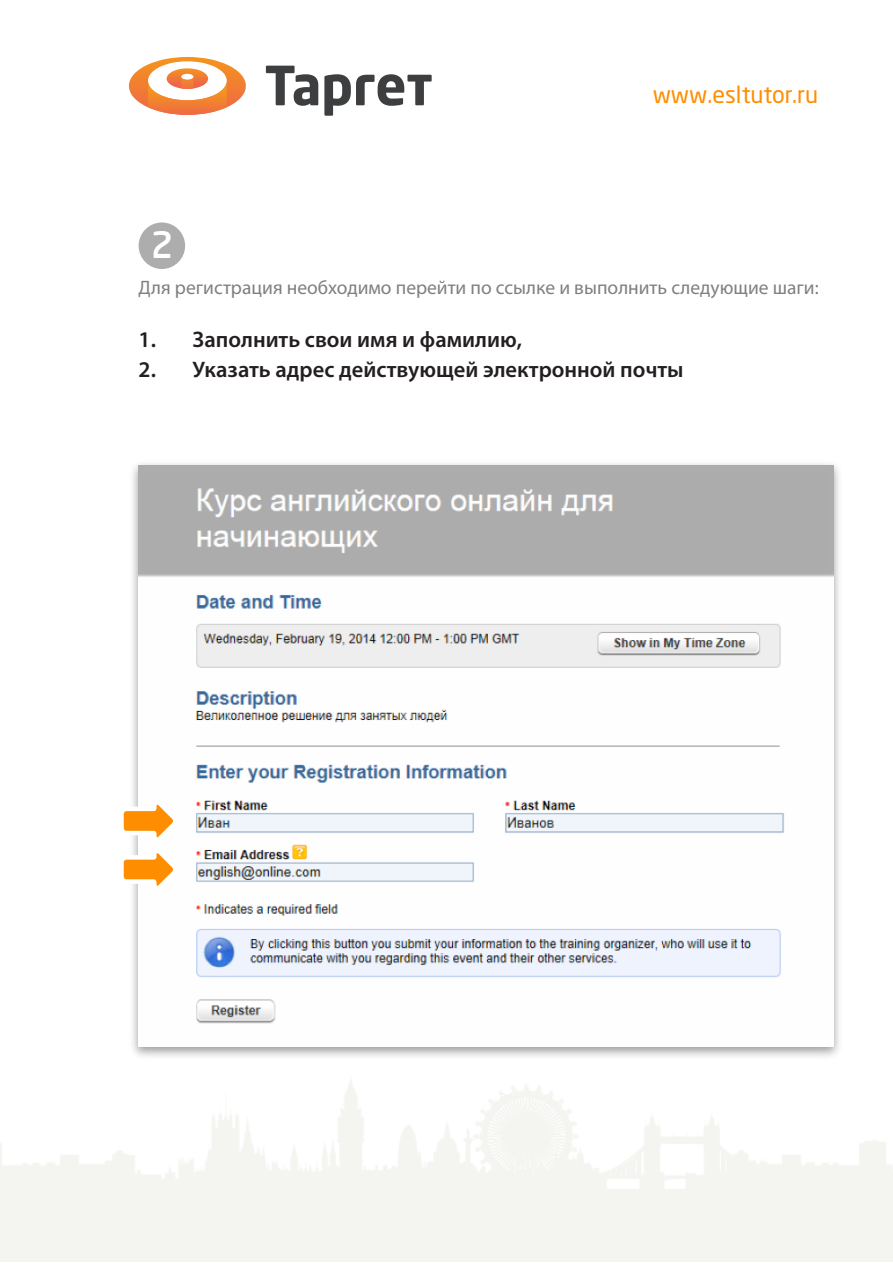
<style>
.page{position:relative;width:893px;height:1263px;background:#fff}
.page>*{position:absolute;margin:0;border:0;box-sizing:border-box;transform-origin:0 0}
.t1{font:500 36px "Neo Sans Pro";color:#fff}
.t2{font:23.25px "Neo Sans Pro";color:#ff8d00}
.t3{font:600 22.5px "Myriad Pro";color:#231f20}
.t4{font:19.5px "Myriad Pro";color:#808081}
</style>
<div class="page">
<svg style="left:129px;top:57px;width:117px;height:58px"></svg>
<svg style="left:266px;top:66px;width:52px;height:40px"></svg>
<svg style="left:324px;top:74px;width:108px;height:42px"></svg>
<img style="left:131px;top:463px;width:710px;height:615px">
<img style="left:139px;top:465px;width:695px;height:581px">
<svg style="left:123px;top:800px;width:55px;height:42px"></svg>
<svg style="left:123px;top:849px;width:55px;height:41px"></svg>
<div style="left:139px;top:222px;width:46px;height:47px;background:#adadad;border-radius:50%"></div>
<h1 class="t1" style="left:151px;top:222px;width:24px">2</h1>
<p class="t2" style="left:653px;top:80px;width:167px">www.esltutor.ru</p>
<p class="t4" style="left:139px;top:275px;width:682px">Для регистрация необходимо перейти по ссылке и выполнить следующие шаги:</p>
<p class="t3" style="left:139px;top:325px;width:385px">1. Заполнить свои имя и фамилию,</p>
<p class="t3" style="left:139px;top:355px;width:546px">2. Указать адрес действующей электронной почты</p>
</div>
